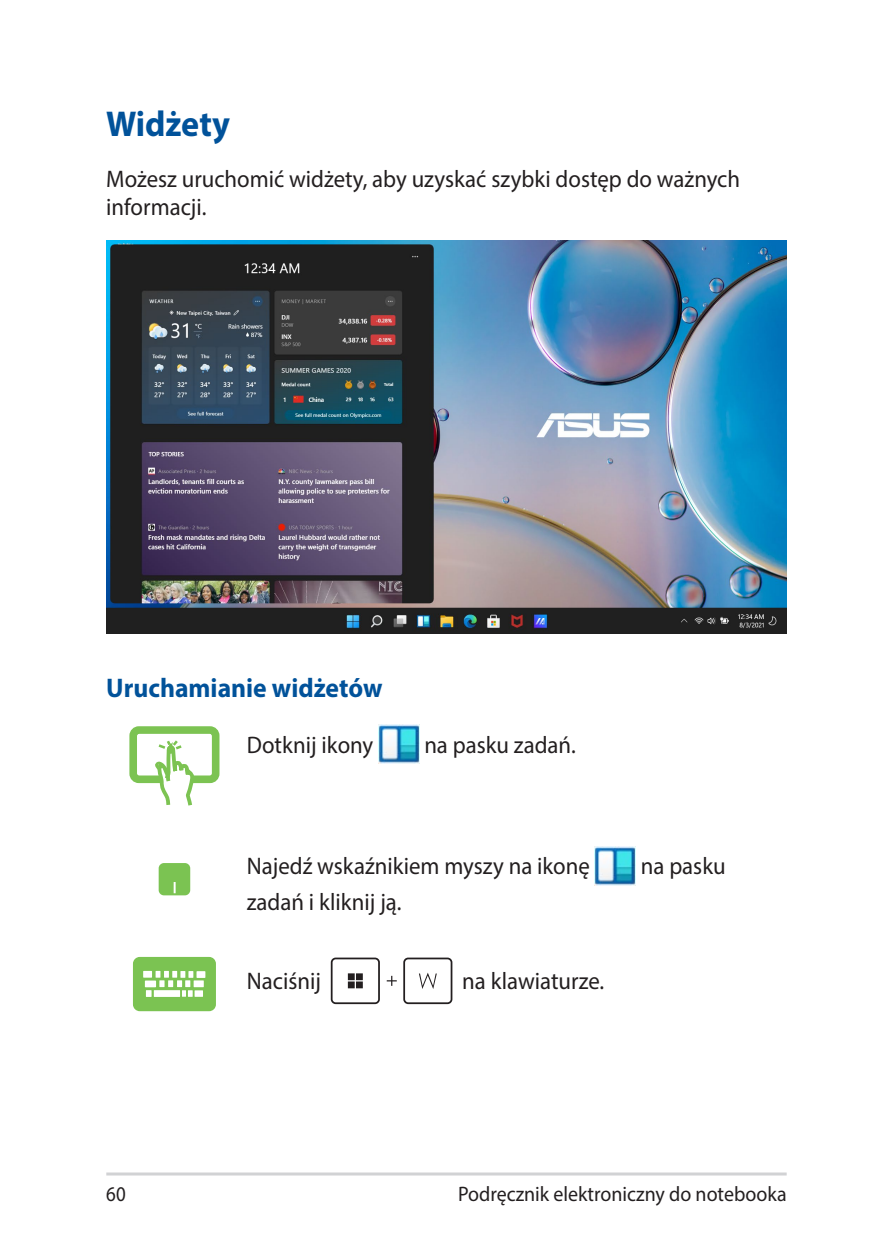
<style>
.page{position:relative;width:893px;height:1259px;background:#fff}
.page>*{position:absolute;margin:0;border:0;box-sizing:border-box;transform-origin:0 0}
.t1{font:700 36px "Myriad Pro";color:#01529a;scale:.95 1}
.t2{font:700 27px "Myriad Pro";color:#01529a;scale:.95 1}
.t3{font:24px/28.8px "Myriad Pro";color:#231f20;scale:.95 1}
.t4{font:21px "Myriad Pro";color:#231f20;scale:.95 1}
.t5{font:21px "Myriad Pro";color:#231f20;scale:.9 1}
</style>
<div class="page">
<hr style="left:106px;top:1172px;width:681px;height:3px;background:#d1d2d4">
<img style="left:106px;top:241px;width:681px;height:392px">
<div style="left:129px;top:726px;width:90px;height:57px;border:8px solid #7cc352;border-radius:6px"></div>
<svg style="left:152px;top:726px;width:44px;height:80px"></svg>
<img style="left:378px;top:725px;width:41px;height:39px">
<div style="left:159px;top:863px;width:31px;height:32px;background:#7bc352;border-radius:5px"></div>
<svg style="left:174px;top:882px;width:2px;height:11px"></svg>
<img style="left:595px;top:846px;width:41px;height:39px">
<div style="left:134px;top:958px;width:81px;height:52px;background:#7bc352;border-radius:6px"></div>
<div style="left:133px;top:957px;width:83px;height:54px;border:2px solid #7bc352;border-radius:6px"></div>
<div style="left:197px;top:971px;width:8px;height:7px;background:#fff"></div>
<div style="left:145px;top:980px;width:11px;height:7px;background:#fff"></div>
<div style="left:146px;top:990px;width:6px;height:7px;background:#fff"></div>
<div style="left:154px;top:990px;width:26px;height:7px;background:#fff"></div>
<div style="left:194px;top:980px;width:10px;height:7px;background:#fff"></div>
<svg style="left:156px;top:971px;width:37px;height:26px"></svg>
<div style="left:195px;top:990px;width:8px;height:7px;background:#fff"></div>
<div style="left:143px;top:971px;width:9px;height:6px;background:#fff"></div>
<div style="left:403px;top:957px;width:49px;height:47px;border:2px solid #231f20;border-radius:4px"></div>
<svg style="left:387px;top:976px;width:10px;height:10px"></svg>
<div style="left:331px;top:957px;width:49px;height:47px;border:2px solid #231f20;border-radius:4px"></div>
<svg style="left:419px;top:972px;width:18px;height:17px"></svg>
<div style="left:348px;top:981px;width:7px;height:7px;background:#231f20"></div>
<div style="left:356px;top:973px;width:7px;height:7px;background:#231f20"></div>
<div style="left:348px;top:973px;width:7px;height:7px;background:#231f20"></div>
<div style="left:356px;top:981px;width:7px;height:7px;background:#231f20"></div>
<h1 class="t1" style="left:106px;top:101px;width:132px">Widżety</h1>
<p class="t3" style="left:106px;top:164px;width:669px">Możesz uruchomić widżety, aby uzyskać szybki dostęp do ważnych informacji.</p>
<p class="t2" style="left:106px;top:670px;width:292px">Uruchamianie widżetów</p>
<p class="t3" style="left:247px;top:729px;width:135px">Dotknij ikony</p>
<p class="t3" style="left:424px;top:729px;width:161px">na pasku zadań.</p>
<p class="t3" style="left:247px;top:851px;width:362px">Najedź wskaźnikiem myszy na ikonę</p>
<p class="t3" style="left:641px;top:851px;width:91px">na pasku</p>
<p class="t3" style="left:247px;top:887px;width:164px">zadań i kliknij ją.</p>
<p class="t3" style="left:247px;top:966px;width:79px">Naciśnij</p>
<p class="t3" style="left:462px;top:966px;width:151px">na klawiaturze.</p>
<p class="t5" style="left:106px;top:1180px;width:23px">60</p>
<p class="t4" style="left:458px;top:1180px;width:347px">Podręcznik elektroniczny do notebooka</p>
</div>
